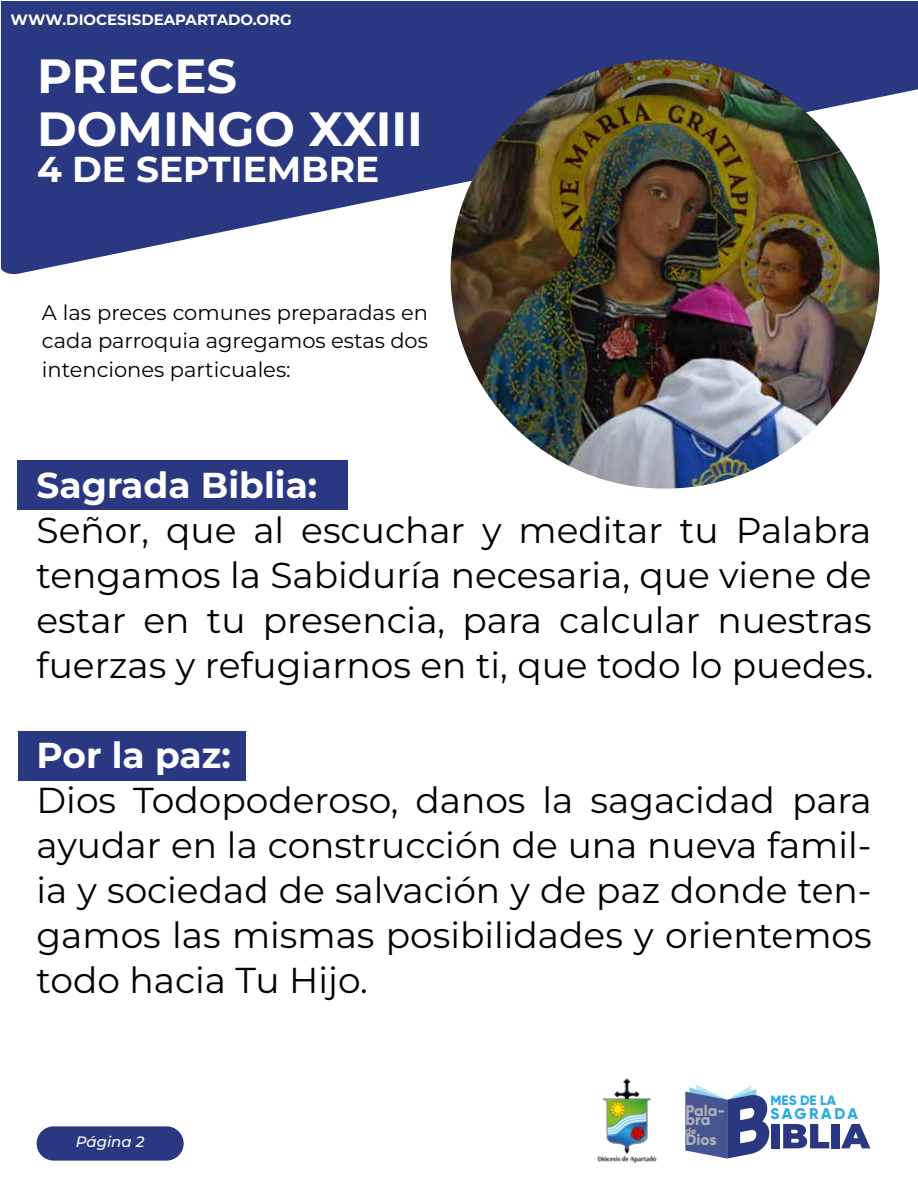
<style>
.page{position:relative;width:918px;height:1188px;background:#fff}
.page>*{position:absolute;margin:0;border:0;box-sizing:border-box;transform-origin:0 0}
.t1{font:700 48px/52.5px "Montserrat";color:#fff}
.t2{font:36px/45px "Montserrat";color:#000;text-align:justify}
.t3{font:700 36px "Montserrat";color:#fff}
.t4{font:21px/28.5px "Montserrat";color:#000;text-align:justify}
.t5{font:800 15.45px "Gilroy";color:#aeb1b7}
.t6{font:800 15.45px "Gilroy";letter-spacing:.16em;color:#2eaae1}
.t7{font:700 15px "Montserrat";color:#fff}
.t8{font:italic 500 15px "Montserrat";color:#fff}
.t9{font:800 13.5px "Gilroy";color:#2eaae1}
.t10{font:800 9px "Gilroy";color:#aeb1b7}
</style>
<div class="page">
<div style="left:18px;top:460px;width:330px;height:49px;background:#2a3882"></div>
<div style="left:18px;top:731px;width:228px;height:49px;background:#2a3882"></div>
<svg style="left:685px;top:1085px;width:84px;height:74px"></svg>
<div style="left:771px;top:1124px;width:8px;height:24px;background:#2a3882"></div>
<svg style="left:783px;top:1124px;width:46px;height:24px"></svg>
<div style="left:832px;top:1124px;width:8px;height:24px;background:#2a3882"></div>
<svg style="left:841px;top:1124px;width:29px;height:24px"></svg>
<svg style="left:1px;top:1px;width:917px;height:274px;fill:#2a3882"></svg>
<div style="left:37px;top:1126px;width:147px;height:35px;background:#2a3882;border-radius:17px"></div>
<img style="left:451px;top:60px;width:429px;height:429px;border-radius:215px">
<img style="left:597px;top:1078px;width:60px;height:86px">
<p class="t7" style="left:11px;top:9px;width:283px">WWW.DIOCESISDEAPARTADO.ORG</p>
<h1 class="t1" style="left:37px;top:49px;width:387px">PRECES<br>DOMINGO XXIII</h1>
<p class="t3" style="left:37px;top:145px;width:344px">4 DE SEPTIEMBRE</p>
<p class="t4" style="left:42px;top:297px;width:388px">A las preces comunes preparadas en cada parroquia agregamos estas dos intenciones particuales:</p>
<p class="t3" style="left:37px;top:462px;width:282px">Sagrada Biblia:</p>
<p class="t2" style="left:37px;top:507px;width:838px">Señor, que al escuchar y meditar tu Palabra tengamos la Sabiduría necesaria, que viene de estar en tu presencia, para calcular nuestras fuerzas y refugiarnos en ti, que todo lo puedes.</p>
<p class="t3" style="left:37px;top:732px;width:196px">Por la paz:</p>
<p class="t2" style="left:37px;top:777px;width:837px">Dios Todopoderoso, danos la sagacidad para ayudar en la construcción de una nueva famil&shy;ia y sociedad de salvación y de paz donde ten&shy;gamos las mismas posibilidades y orientemos todo hacia Tu Hijo.</p>
<p class="t8" style="left:76px;top:1132px;width:70px">Página 2</p>
<p class="t9" style="left:770px;top:1091px;width:67px">MES DE LA</p>
<p class="t5" style="left:686px;top:1100px;width:41px">Pala-</p>
<p class="t6" style="left:770px;top:1104px;width:89px">SAGRADA</p>
<p class="t5" style="left:686px;top:1109px;width:26px">bra</p>
<p class="t10" style="left:686px;top:1125px;width:12px">de</p>
<p class="t5" style="left:686px;top:1129px;width:33px">Dios</p>
</div>
